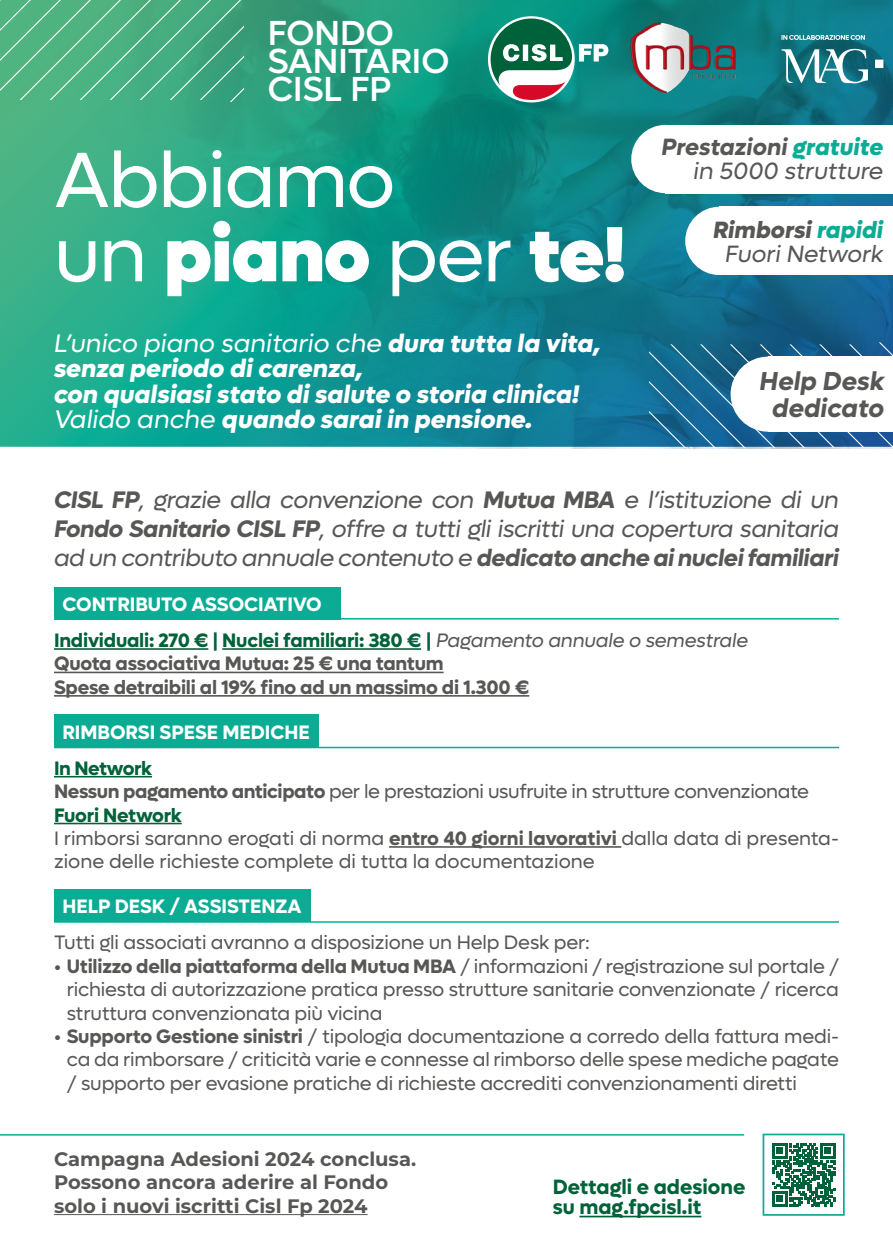
<style>
.page{position:relative;width:893px;height:1234px;background:#fff}
.page>*{position:absolute;margin:0;border:0;box-sizing:border-box;transform-origin:0 0}
.t1{font:78.45px/74.2px "Lufga";letter-spacing:-.02em;color:#fff}
.t2{font:500 34.95px/27.9px "Lufga";color:#fff}
.t3{font:italic 700 26.1px/27px "Lufga";color:#575756;text-align:center}
.t4{font:italic 800 25.5px/25.5px "Lufga";color:#fff}
.t5{font:italic 24px/28.8px "Lufga";letter-spacing:-.02em;color:#575756;text-align:justify}
.t6{font:italic 23.7px/24.5px "Lufga";color:#575756;text-align:right}
.t7{font:700 20.7px/20px "Lufga";color:#00623a}
.t8{font:19.5px/23.4px "Lufga";letter-spacing:-.01em;color:#575756;text-align:justify}
.t9{font:700 19.5px/36.2px "Lufga";letter-spacing:-.01em;color:#00623a}
.t10{font:700 19.5px/23.4px "Montserrat";color:#575756}
.t11{font:700 19.5px/23.4px "Lufga";letter-spacing:-.01em;color:#575756}
.t12{font:700 19.5px "Lufga";color:#fff}
.s1{font-weight:900}
.s2{font-weight:400}
.s3{font-weight:700}
.s4{font-weight:800;color:#0cac94}
.s5{font-weight:800}
.s6{color:#fff}
.s7{font-weight:400;font-style:italic;color:#575756}
.s8{font-weight:700;color:#00623a}
</style>
<div class="page">
<svg style="left:0;top:0;width:893px;height:446px;background:#179289"></svg>
<div style="left:719px;top:207px;width:174px;height:68px;background:#fff"></div>
<div style="left:685px;top:207px;width:68px;height:68px;background:#fff;border-radius:50%"></div>
<svg style="left:0;top:0;width:244px;height:102px;background:#52b286"></svg>
<svg style="left:488px;top:16px;width:87px;height:86px"></svg>
<svg style="left:491px;top:19px;width:82px;height:81px"></svg>
<svg style="left:579px;top:44px;width:29px;height:17px"></svg>
<img style="left:630px;top:23px;width:111px;height:71px">
<svg style="left:781px;top:35px;width:84px;height:5px"></svg>
<svg style="left:781px;top:49px;width:102px;height:34px"></svg>
<hr style="left:54px;top:1213px;width:314px;height:1px;background:#575756">
<hr style="left:579px;top:1215px;width:122px;height:2px;background:#00623a">
<svg style="left:772px;top:1143px;width:63px;height:62px"></svg>
<div style="left:763px;top:1133px;width:82px;height:82px;border:2px solid #0cac94"></div>
<hr style="left:0;top:1133px;width:744px;height:2px;background:#0cac94">
<div style="left:665px;top:125px;width:228px;height:68px;background:#fff"></div>
<div style="left:631px;top:125px;width:68px;height:68px;background:#fff;border-radius:50%"></div>
<svg style="left:649px;top:342px;width:244px;height:106px;background:#256b96"></svg>
<div style="left:768px;top:356px;width:125px;height:75px;background:#fff"></div>
<div style="left:731px;top:356px;width:75px;height:75px;background:#fff;border-radius:50%"></div>
<hr style="left:54px;top:648px;width:154px;height:1px;background:#00623a">
<hr style="left:222px;top:648px;width:199px;height:1px;background:#00623a">
<hr style="left:54px;top:671px;width:390px;height:2px;background:#575756">
<hr style="left:54px;top:695px;width:475px;height:1px;background:#575756">
<hr style="left:54px;top:775px;width:98px;height:2px;background:#00623a">
<hr style="left:54px;top:822px;width:128px;height:2px;background:#00623a">
<hr style="left:389px;top:846px;width:232px;height:1px;background:#575756">
<div style="left:54px;top:587px;width:286px;height:32px;background:#0cac94"></div>
<div style="left:54px;top:714px;width:264px;height:33px;background:#0cac94"></div>
<div style="left:54px;top:889px;width:256px;height:32px;background:#0cac94"></div>
<hr style="left:54px;top:618px;width:785px;height:1px;background:#0cac94">
<hr style="left:54px;top:746px;width:785px;height:2px;background:#0cac94">
<hr style="left:54px;top:921px;width:785px;height:1px;background:#0cac94">
<h2 class="t2" style="left:268px;top:19px;width:183px">FONDO<br>SANITARIO<br>CISL FP</h2>
<h1 class="t1" style="left:54px;top:143px;width:574px">Abbiamo<br>un <span class="s1">piano</span> per <span class="s1">te!</span></h1>
<h3 class="t4" style="left:54px;top:330px;width:548px"><span class="s2">L’unico piano sanitario che</span> dura tutta la vita, senza periodo di carenza,<br>con qualsiasi stato di salute o storia clinica!<br><span class="s2">Valido anche</span> quando sarai in pensione.</h3>
<p class="t6" style="left:661px;top:134px;width:223px"><span class="s3">Prestazioni</span> <span class="s4">gratuite </span>in 5000 strutture</p>
<p class="t6" style="left:713px;top:217px;width:172px;text-align:center"><span class="s5">Rimborsi</span> <span class="s4">rapidi<br></span>Fuori Network</p>
<h3 class="t3" style="left:760px;top:368px;width:126px">Help Desk dedicato</h3>
<p class="t5" style="left:54px;top:485px;width:786px"><span class="s3">CISL FP</span>, grazie alla convenzione con <span class="s3">Mutua MBA</span> e l’istituzione di un <span class="s3">Fondo Sanitario CISL FP</span>, offre a tutti gli iscritti una copertura sanitaria ad un contributo annuale contenuto e <span class="s3">dedicato anche ai nuclei familiari</span></p>
<p class="t9" style="left:54px;top:586px;width:696px;text-indent:9px"><span class="s6">CONTRIBUTO ASSOCIATIVO<br></span>Individuali: 270 € | Nuclei familiari: 380 € | <span class="s7">Pagamento annuale o semestrale</span></p>
<p class="t11" style="left:54px;top:652px;width:477px">Quota associativa Mutua: 25 € una tantum<br>Spese detraibili al 19% fino ad un massimo di 1.300 €</p>
<p class="t12" style="left:63px;top:720px;width:249px">RIMBORSI SPESE MEDICHE</p>
<p class="t8" style="left:54px;top:756px;width:786px;text-align:left"><span class="s8">In Network<br></span><span class="s3">Nessun pagamento anticipato</span> per le prestazioni usufruite in strutture convenzionate <span class="s8">Fuori Network<br></span>I rimborsi saranno erogati di norma <span class="s3">entro 40 giorni lavorativi</span> dalla data di presenta&shy;zione delle richieste complete di tutta la documentazione</p>
<p class="t12" style="left:63px;top:894px;width:241px">HELP DESK / ASSISTENZA</p>
<p class="t8" style="left:54px;top:930px;width:537px">Tutti gli associati avranno a disposizione un Help Desk per:</p>
<p class="t8" style="left:67px;top:954px;width:774px;text-indent:-13px"><span class="s3">• Utilizzo della piattaforma della Mutua MBA</span> / informazioni / registrazione sul portale / richiesta di autorizzazione pratica presso strutture sanitarie convenzionate / ricerca struttura convenzionata più vicina</p>
<p class="t8" style="left:67px;top:1024px;width:774px;text-indent:-13px"><span class="s3">• Supporto Gestione sinistri</span> / tipologia documentazione a corredo della fattura medi&shy;ca da rimborsare / criticità varie e connesse al rimborso delle spese mediche pagate / supporto per evasione pratiche di richieste accrediti convenzionamenti diretti</p>
<p class="t10" style="left:54px;top:1145px;width:364px">Campagna Adesioni 2024 conclusa.<br>Possono ancora aderire al Fondo solo i nuovi iscritti Cisl Fp 2024</p>
<p class="t7" style="left:553px;top:1176px;width:194px">Dettagli e adesione su mag.fpcisl.it</p>
</div>
